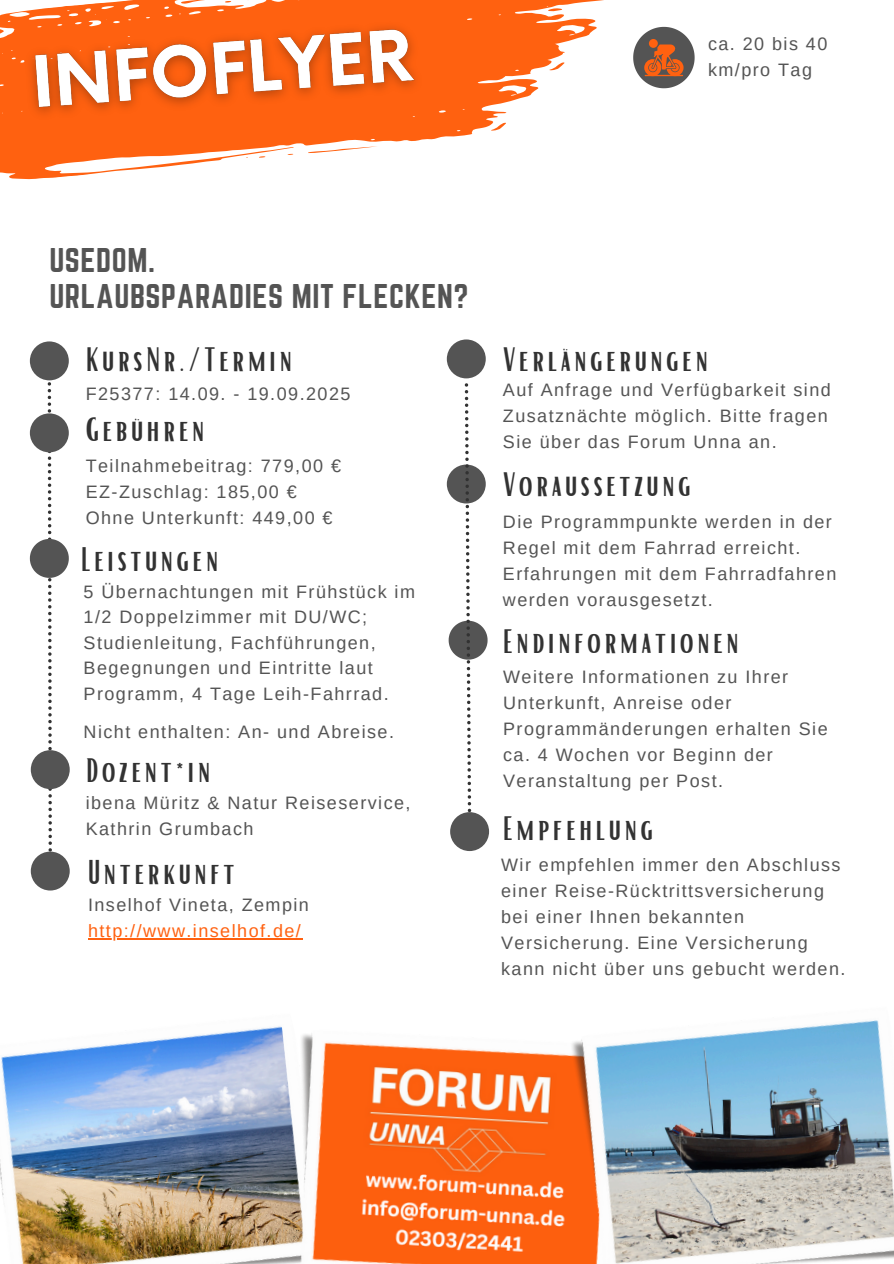
<style>
.page{position:relative;width:894px;height:1264px;background:#fff}
.page>*{position:absolute;margin:0;border:0;box-sizing:border-box;transform-origin:0 0}
.t1{font:33px "Bright";letter-spacing:.1em;color:#323232}
.t2{font:30px/36px "Norwester";letter-spacing:.02em;color:#545454}
.t3{font:18px/25.8px "Arimo";letter-spacing:.08em;color:#545454}
.t4{font:18px "Arimo";letter-spacing:.08em;color:#ff6110}
</style>
<div class="page">
<svg style="left:5px;top:0;width:599px;height:41px;fill:#ff6110"></svg>
<svg style="left:547px;top:7px;width:15px;height:5px"></svg>
<svg style="left:180px;top:0;width:31px;height:4px"></svg>
<svg style="left:224px;top:1px;width:7px;height:2px"></svg>
<svg style="left:0;top:14px;width:570px;height:166px;fill:#ff6110"></svg>
<svg style="left:308px;top:146px;width:70px;height:8px"></svg>
<svg style="left:490px;top:123px;width:16px;height:8px"></svg>
<svg style="left:489px;top:68px;width:15px;height:4px"></svg>
<svg style="left:259px;top:156px;width:6px;height:2px"></svg>
<svg style="left:433px;top:33px;width:7px;height:4px"></svg>
<svg style="left:451px;top:31px;width:6px;height:2px"></svg>
<img style="left:0;top:1026px;width:280px;height:237px">
<img style="left:280px;top:1026px;width:270px;height:237px">
<svg style="left:446px;top:464px;width:39px;height:39px"></svg>
<div style="left:446px;top:339px;width:39px;height:39px;background:#545454;border-radius:50%"></div>
<div style="left:450px;top:812px;width:39px;height:39px;background:#545454;border-radius:50%"></div>
<div style="left:30px;top:341px;width:39px;height:39px;background:#545454;border-radius:50%"></div>
<img style="left:550px;top:1020px;width:343px;height:243px">
<img style="left:17px;top:12px;width:416px;height:118px">
<svg style="left:633px;top:27px;width:61px;height:61px"></svg>
<div style="left:648px;top:39px;width:9px;height:9px;background:#ff6110;border-radius:50%"></div>
<hr style="left:644px;top:75px;width:39px;height:1px;background:#ff6110">
<svg style="left:448px;top:383px;width:39px;height:460px"></svg>
<div style="left:31px;top:851px;width:39px;height:39px;background:#545454;border-radius:50%"></div>
<svg style="left:30px;top:382px;width:39px;height:500px"></svg>
<hr style="left:88px;top:938px;width:214px;height:1px;background:#ff6110">
<p class="t3" style="left:707px;top:31px;width:121px">ca. 20 bis 40 km/pro Tag</p>
<h3 class="t2" style="left:49px;top:241px;width:420px">USEDOM.<br>URLAUBSPARADIES MIT FLECKEN?</h3>
<p class="t1" style="left:86px;top:338px;width:208px">KursNr./Termin</p>
<h3 class="t3" style="left:86px;top:381px;width:266px">F25377: 14.09. - 19.09.2025</h3>
<p class="t1" style="left:86px;top:407px;width:120px">Gebühren</p>
<p class="t3" style="left:86px;top:453px;width:257px">Teilnahmebeitrag: 779,00 €</p>
<p class="t3" style="left:86px;top:479px;width:212px">EZ-Zuschlag: 185,00 €</p>
<h3 class="t3" style="left:86px;top:505px;width:248px">Ohne Unterkunft: 449,00 €</h3>
<p class="t1" style="left:81px;top:538px;width:139px">Leistungen</p>
<p class="t3" style="left:84px;top:578px;width:333px">5 Übernachtungen mit Frühstück im<br>1/2 Doppelzimmer mit DU/WC;<br>Studienleitung, Fachführungen,<br>Begegnungen und Eintritte laut<br>Programm, 4 Tage Leih-Fahrrad.</p>
<p class="t3" style="left:84px;top:718px;width:312px">Nicht enthalten: An- und Abreise.</p>
<h4 class="t1" style="left:86px;top:748px;width:126px">Dozent*in</h4>
<h3 class="t3" style="left:86px;top:790px;width:326px">ibena Müritz &amp; Natur Reiseservice,</h3>
<p class="t3" style="left:86px;top:816px;width:169px">Kathrin Grumbach</p>
<h3 class="t1" style="left:88px;top:851px;width:148px">Unterkunft</h3>
<p class="t3" style="left:88px;top:892px;width:222px">Inselhof Vineta, Zempin</p>
<p class="t4" style="left:88px;top:920px;width:214px">http://www.inselhof.de/</p>
<p class="t1" style="left:503px;top:338px;width:206px">Verlängerungen</p>
<p class="t3" style="left:502px;top:377px;width:329px">Auf Anfrage und Verfügbarkeit sind<br>Zusatznächte möglich. Bitte fragen<br>Sie über das Forum Unna an.</p>
<p class="t1" style="left:503px;top:463px;width:189px">Voraussetzung</p>
<h3 class="t3" style="left:502px;top:509px;width:335px">Die Programmpunkte werden in der<br>Regel mit dem Fahrrad erreicht.<br>Erfahrungen mit dem Fahrradfahren werden vorausgesetzt.</h3>
<p class="t1" style="left:502px;top:619px;width:237px">Endinformationen</p>
<p class="t3" style="left:503px;top:664px;width:326px">Weitere Informationen zu Ihrer<br>Unterkunft, Anreise oder<br>Programmänderungen erhalten Sie ca. 4 Wochen vor Beginn der<br>Veranstaltung per Post.</p>
<h3 class="t1" style="left:502px;top:807px;width:152px">Empfehlung</h3>
<p class="t3" style="left:501px;top:851px;width:346px">Wir empfehlen immer den Abschluss einer Reise-Rücktrittsversicherung bei einer Ihnen bekannten Versicherung. Eine Versicherung kann nicht über uns gebucht werden.</p>
</div>
